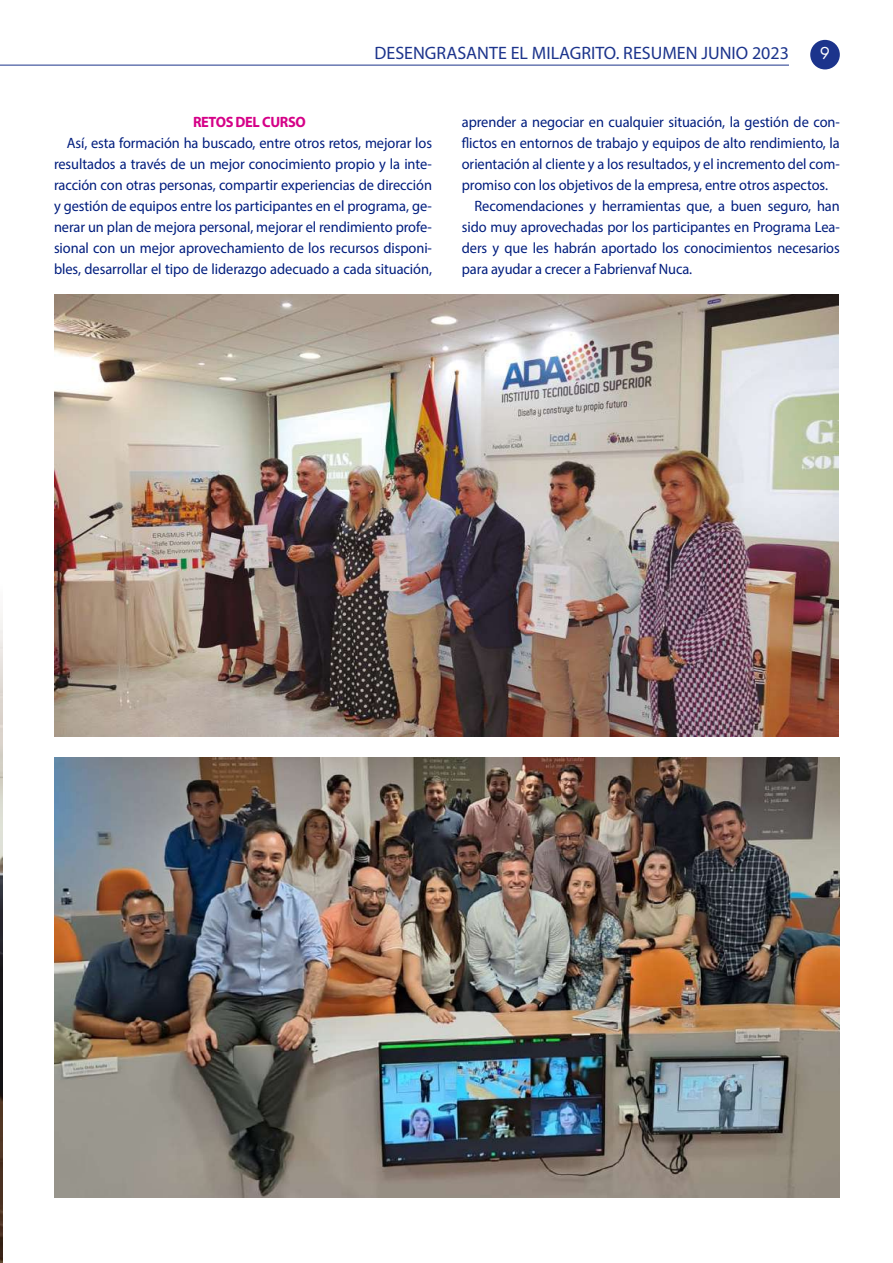
<style>
.page{position:relative;width:893px;height:1263px;background:#fff}
.page>*{position:absolute;margin:0;border:0;box-sizing:border-box;transform-origin:0 0}
.t1{font:18px "Myriad Pro";color:#1c348c}
.t2{font:18px "Futura PT";color:#fff}
.t3{font:15px/21px "Myriad Pro";letter-spacing:-.005em;color:#001d7e;text-align:justify;scale:.96 1}
.t4{font:700 15px "Myriad Pro";letter-spacing:-.025em;color:#d50087;scale:.96 1}
</style>
<div class="page">
<div style="left:810px;top:40px;width:30px;height:29px;background:#1c348c;border-radius:50%"></div>
<hr style="left:0;top:65px;width:789px;height:1px;background:#1c348c">
<img style="left:0;top:614px;width:2px;height:649px">
<img style="left:54px;top:295px;width:785px;height:441px">
<img style="left:54px;top:757px;width:786px;height:441px">
<p class="t1" style="left:374px;top:42px;width:416px">DESENGRASANTE EL MILAGRITO. RESUMEN JUNIO 2023</p>
<p class="t2" style="left:820px;top:42px;width:12px">9</p>
<p class="t4" style="left:193px;top:112px;width:119px">RETOS DEL CURSO</p>
<p class="t3" style="left:54px;top:132px;width:395px;text-indent:13px">Así, esta formación ha buscado, entre otros retos, mejorar los resultados a través de un mejor conocimiento propio y la inte&shy;racción con otras personas, compartir experiencias de dirección y gestión de equipos entre los participantes en el programa, ge&shy;nerar un plan de mejora personal, mejorar el rendimiento profe&shy;sional con un mejor aprovechamiento de los recursos disponi&shy;bles, desarrollar el tipo de liderazgo adecuado a cada situación,</p>
<p class="t3" style="left:462px;top:111px;width:395px">aprender a negociar en cualquier situación, la gestión de con-</p>
<p class="t3" style="left:462px;top:132px;width:395px">flictos en entornos de trabajo y equipos de alto rendimiento, la</p>
<p class="t3" style="left:462px;top:153px;width:395px">orientación al cliente y a los resultados, y el incremento del com-</p>
<p class="t3" style="left:462px;top:174px;width:383px">promiso con los objetivos de la empresa, entre otros aspectos.</p>
<p class="t3" style="left:475px;top:195px;width:382px">Recomendaciones y herramientas que, a buen seguro, han</p>
<p class="t3" style="left:462px;top:216px;width:395px">sido muy aprovechadas por los participantes en Programa Lea-</p>
<p class="t3" style="left:462px;top:237px;width:395px">ders y que les habrán aportado los conocimientos necesarios</p>
<p class="t3" style="left:462px;top:258px;width:242px">para ayudar a crecer a Fabrienvaf Nuca.</p>
</div>
